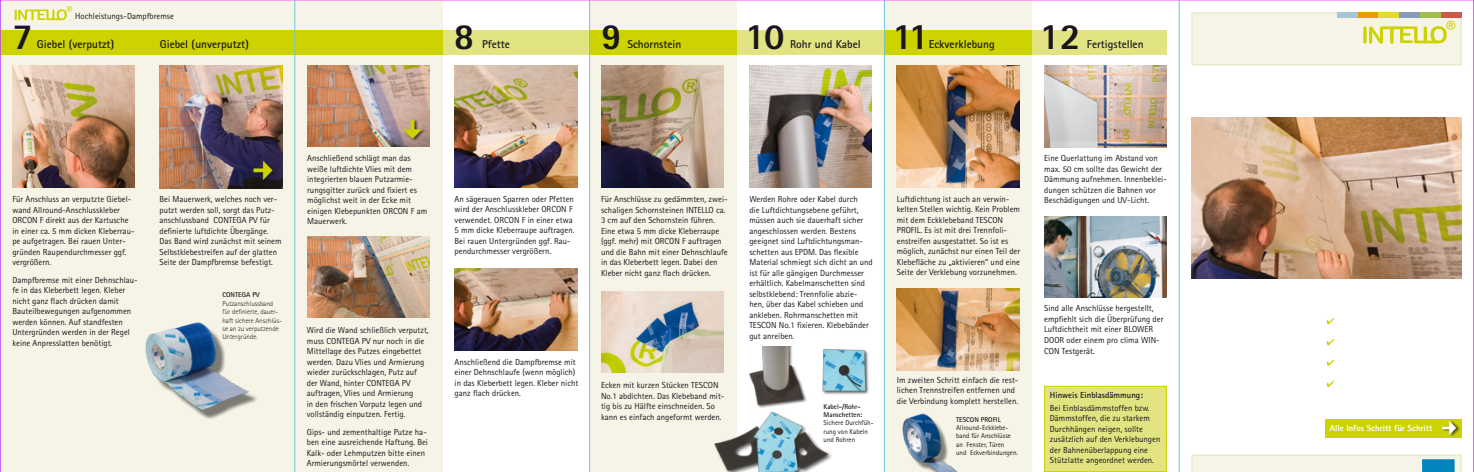
<style>
.page{position:relative;width:1474px;height:472px;background:#fff}
.page>*{position:absolute;margin:0;border:0;box-sizing:border-box;transform-origin:0 0}
.t1{font:800 36.75px "Agfa Rotis Sans Serif";color:#1a171c}
.t2{font:26.25px "Wingdings 3";color:#ccd300}
.t3{font:700 11.38px "Agfa Rotis Sans Serif";color:#1a171c}
.t4{font:8.75px/10.5px "Agfa Rotis Sans Serif";color:#1a171c}
.t5{font:800 8.75px "Agfa Rotis Sans Serif";color:#fff}
.t6{font:700 8.75px "Agfa Rotis Sans Serif";color:#1a171c}
.t7{font:7px/8.4px "Agfa Rotis Sans Serif";color:#1a171c}
.t8{font:300 7px/8.4px "Agfa Rotis Sans Serif";color:#1a171c}
.t9{font:700 7px/8.4px "Agfa Rotis Sans Serif";color:#1a171c}
</style>
<div class="page">
<img style="left:1px;top:0;width:1472px;height:471px">
<hr style="left:0;top:0;width:1px;height:471px;background:#93f">
<hr style="left:1473px;top:0;width:1px;height:471px;background:#93f">
<svg style="left:253px;top:161px;width:19px;height:19px"></svg>
<svg style="left:1442px;top:420px;width:14px;height:14px"></svg>
<p class="t4" style="left:75px;top:11px;width:100px">Hochleistungs-Dampfbremse</p>
<h1 class="t1" style="left:12px;top:13px;width:22px">7</h1>
<h1 class="t1" style="left:454px;top:13px;width:22px">8</h1>
<h3 class="t3" style="left:37px;top:36px;width:79px">Giebel (verputzt)</h3>
<h3 class="t3" style="left:160px;top:36px;width:91px">Giebel (unverputzt)</h3>
<h3 class="t3" style="left:482px;top:36px;width:29px">Pfette</h3>
<h1 class="t1" style="left:601px;top:13px;width:22px">9</h1>
<h1 class="t1" style="left:745px;top:13px;width:41px">10</h1>
<h1 class="t1" style="left:892px;top:13px;width:38px">11</h1>
<h1 class="t1" style="left:1039px;top:13px;width:42px">12</h1>
<h3 class="t3" style="left:627px;top:36px;width:55px">Schornstein</h3>
<h3 class="t3" style="left:790px;top:36px;width:72px">Rohr und Kabel</h3>
<h3 class="t3" style="left:928px;top:36px;width:67px">Eckverklebung</h3>
<h3 class="t3" style="left:1086px;top:36px;width:58px">Fertigstellen</h3>
<p class="t4" style="left:12px;top:194px;width:124px">Für Anschluss an verputzte Giebel&shy;wand Allround-Anschlusskleber<br>ORCON F direkt aus der Kartusche in einer ca. 5 mm dicken Kleberrau&shy;pe aufgetragen. Bei rauen Unter&shy;gründen Raupendurchmesser ggf. vergrößern.</p>
<p class="t4" style="left:12px;top:274px;width:127px">Dampfbremse mit einer Dehnschlau&shy;fe in das Kleberbett legen. Kleber nicht ganz flach drücken damit<br>Bauteilbewegungen aufgenommen werden können. Auf standfesten<br>Untergründen werden in der Regel keine Anpresslatten benötigt.</p>
<p class="t4" style="left:159px;top:194px;width:124px">Bei Mauerwerk, welches noch ver&shy;putzt werden soll, sorgt das Putz&shy;anschlussband CONTEGA PV für definierte luftdichte Übergänge.<br>Das Band wird zunächst mit seinem Selbstklebestreifen auf der glatten Seite der Dampfbremse befestigt.</p>
<p class="t9" style="left:222px;top:290px;width:39px">CONTEGA PV</p>
<p class="t8" style="left:222px;top:299px;width:61px">Putzanschlussband für definierte, dauer&shy;haft sichere Anschlüs&shy;se an zu verputzende<br>Untergründe.</p>
<h2 class="t2" style="left:401px;top:114px;width:26px">▪</h2>
<p class="t4" style="left:307px;top:153px;width:122px">Anschließend schlägt man das weiße luftdichte Vlies mit dem integrierten blauen Putzarmie&shy;rungsgitter zurück und fixiert es möglichst weit in der Ecke mit einigen Klebepunkten ORCON F am<br>Mauerwerk.</p>
<p class="t4" style="left:307px;top:324px;width:123px">Wird die Wand schließlich verputzt, muss CONTEGA PV nur noch in die<br>Mittellage des Putzes eingebettet werden. Dazu Vlies und Armierung wieder zurückschlagen, Putz auf der Wand, hinter CONTEGA PV auftragen, Vlies und Armierung<br>in den frischen Vorputz legen und vollständig einputzen. Fertig.</p>
<p class="t4" style="left:307px;top:426px;width:123px">Gips- und zementhaltige Putze ha&shy;ben eine ausreichende Haftung. Bei Kalk- oder Lehmputzen bitte einen Armierungsmörtel verwenden.</p>
<p class="t4" style="left:454px;top:193px;width:121px">An sägerauen Sparren oder Pfetten wird der Anschlusskleber ORCON F verwendet. ORCON F in einer etwa<br>5 mm dicke Kleberraupe auftragen.<br>Bei rauen Untergründen ggf. Rau&shy;pendurchmesser vergrößern.</p>
<p class="t4" style="left:454px;top:356px;width:125px">Anschließend die Dampfbremse mit einer Dehnschlaufe (wenn möglich) in das Kleberbett legen. Kleber nicht ganz flach drücken.</p>
<p class="t4" style="left:601px;top:194px;width:128px">Für Anschlüsse zu gedämmten, zwei&shy;schaligen Schornsteinen INTELLO ca.<br>3 cm auf den Schornstein führen.<br>Eine etwa 5 mm dicke Kleberraupe (ggf. mehr) mit ORCON F auftragen und die Bahn mit einer Dehnschlaufe in das Kleberbett legen. Dabei den Kleber nicht ganz flach drücken.</p>
<p class="t4" style="left:601px;top:379px;width:125px">Ecken mit kurzen Stücken TESCON No.1 abdichten. Das Klebeband mit&shy;tig bis zu Hälfte einschneiden. So kann es einfach angeformt werden.</p>
<p class="t4" style="left:749px;top:194px;width:125px">Werden Rohre oder Kabel durch<br>die Luftdichtungsebene geführt, müssen auch sie dauerhaft sicher angeschlossen werden. Bestens geeignet sind Luftdichtungsman&shy;schetten aus EPDM. Das flexible<br>Material schmiegt sich dicht an und ist für alle gängigen Durchmesser erhältlich. Kabelmanschetten sind selbstklebend: Trennfolie abzie&shy;hen, über das Kabel schieben und ankleben. Rohrmanschetten mit<br>TESCON No.1 fixieren. Klebebänder gut anreiben.</p>
<p class="t9" style="left:823px;top:401px;width:40px">Kabel-/Rohr-<br>Manschetten:</p>
<p class="t7" style="left:823px;top:418px;width:52px">Sichere Durchfüh&shy;rung von Kabeln und Rohren</p>
<p class="t4" style="left:896px;top:193px;width:125px">Luftdichtung ist auch an verwin&shy;kelten Stellen wichtig. Kein Problem mit dem Eckklebeband TESCON PROFIL. Es ist mit drei Trennfoli&shy;enstreifen ausgestattet. So ist es möglich, zunächst nur einen Teil der Klebefläche zu „aktivieren“ und eine Seite der Verklebung vorzunehmen.</p>
<p class="t4" style="left:896px;top:374px;width:123px">Im zweiten Schritt einfach die rest&shy;lichen Trennstreifen entfernen und die Verbindung komplett herstellen.</p>
<p class="t9" style="left:956px;top:414px;width:46px">TESCON PROFIL</p>
<p class="t7" style="left:956px;top:423px;width:63px">Allround-Eckklebe&shy;band für Anschlüsse an Fenster, Türen<br>und Eckverbindungen.</p>
<p class="t4" style="left:1044px;top:153px;width:124px">Eine Querlattung im Abstand von max. 50 cm sollte das Gewicht der<br>Dämmung aufnehmen. Innenbeklei&shy;dungen schützen die Bahnen vor<br>Beschädigungen und UV-Licht.</p>
<p class="t4" style="left:1044px;top:302px;width:121px">Sind alle Anschlüsse hergestellt, empfiehlt sich die Überprüfung der Luftdichtheit mit einer BLOWER DOOR oder einem pro clima WIN-</p>
<p class="t4" style="left:1044px;top:346px;width:52px">CON Testgerät.</p>
<p class="t6" style="left:1049px;top:389px;width:94px">Hinweis Einblasdämmung:</p>
<p class="t4" style="left:1049px;top:402px;width:112px">Bei Einblasdämmstoffen bzw.<br>Dämmstoffen, die zu starkem<br>Durchhängen neigen, sollte zusätzlich auf den Verklebungen der Bahnenüberlappung eine<br>Stützlatte angeordnet werden.</p>
<p class="t5" style="left:1329px;top:422px;width:104px">Alle Infos Schritt für Schritt</p>
</div>
